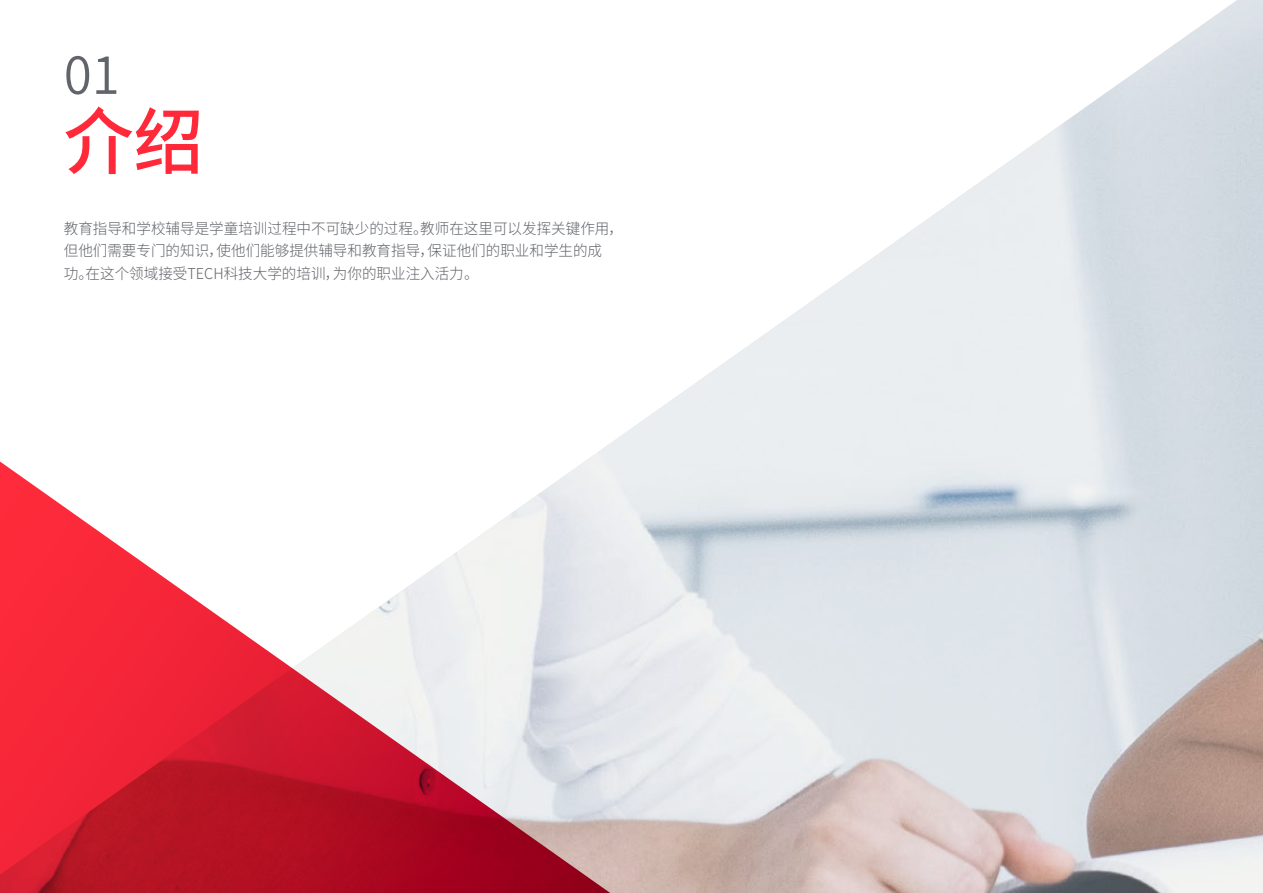
<style>
.page{position:relative;width:1263px;height:893px;background:#fff}
.page>*{position:absolute;margin:0;border:0;box-sizing:border-box;transform-origin:0 0}
.t1{font:500 72px "Source Han Sans CN";color:#ff293a}
.t2{font:52.5px "Source Han Sans CN";color:#61646a}
.t3{font:300 15px/22.5px "Source Han Sans CN";color:#61646a}
</style>
<div class="page">
<img style="left:607px;top:0;width:656px;height:893px">
<svg style="left:0;top:446px;width:640px;height:447px"></svg>
<h2 class="t2" style="left:64px;top:45px;width:57px">01</h2>
<h1 class="t1" style="left:64px;top:101px;width:141px">介绍</h1>
<p class="t3" style="left:64px;top:217px;width:561px">教育指导和学校辅导是学童培训过程中不可缺少的过程。教师在这里可以发挥关键作用，但他们需要专门的知识，使他们能够提供辅导和教育指导，保证他们的职业和学生的成<br>功。在这个领域接受TECH科技大学的培训，为你的职业注入活力。</p>
</div>
